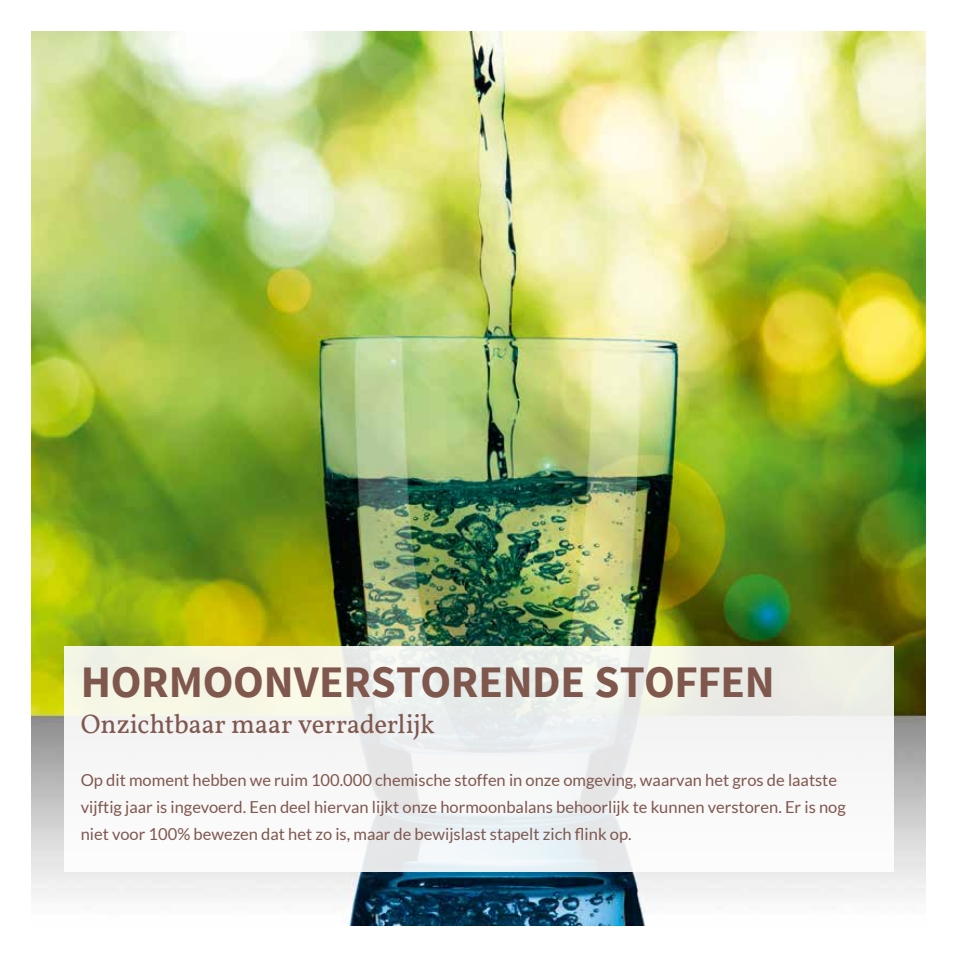
<style>
.page{position:relative;width:957px;height:957px;background:#fff}
.page>*{position:absolute;margin:0;border:0;box-sizing:border-box;transform-origin:0 0}
.t1{font:700 45px "Source Sans Pro";letter-spacing:-.005em;color:#7f574d}
.t2{font:27px "Vollkorn";letter-spacing:-.01em;color:#7f574d}
.t3{font:16.5px/27px "Lato";color:#7f574d}
</style>
<div class="page">
<img style="left:32px;top:32px;width:893px;height:893px">
<svg style="left:64px;top:646px;width:829px;height:226px;fill:#f5f6f5"></svg>
<h1 class="t1" style="left:81px;top:653px;width:695px">HORMOONVERSTORENDE STOFFEN</h1>
<h2 class="t2" style="left:81px;top:708px;width:356px">Onzichtbaar maar verraderlijk</h2>
<p class="t3" style="left:81px;top:766px;width:766px">Op dit moment hebben we ruim 100.000 chemische stoffen in onze omgeving, waarvan het gros de laatste vijftig jaar is ingevoerd. Een deel hiervan lijkt onze hormoonbalans behoorlijk te kunnen verstoren. Er is nog niet voor 100% bewezen dat het zo is, maar de bewijslast stapelt zich flink op.</p>
</div>
